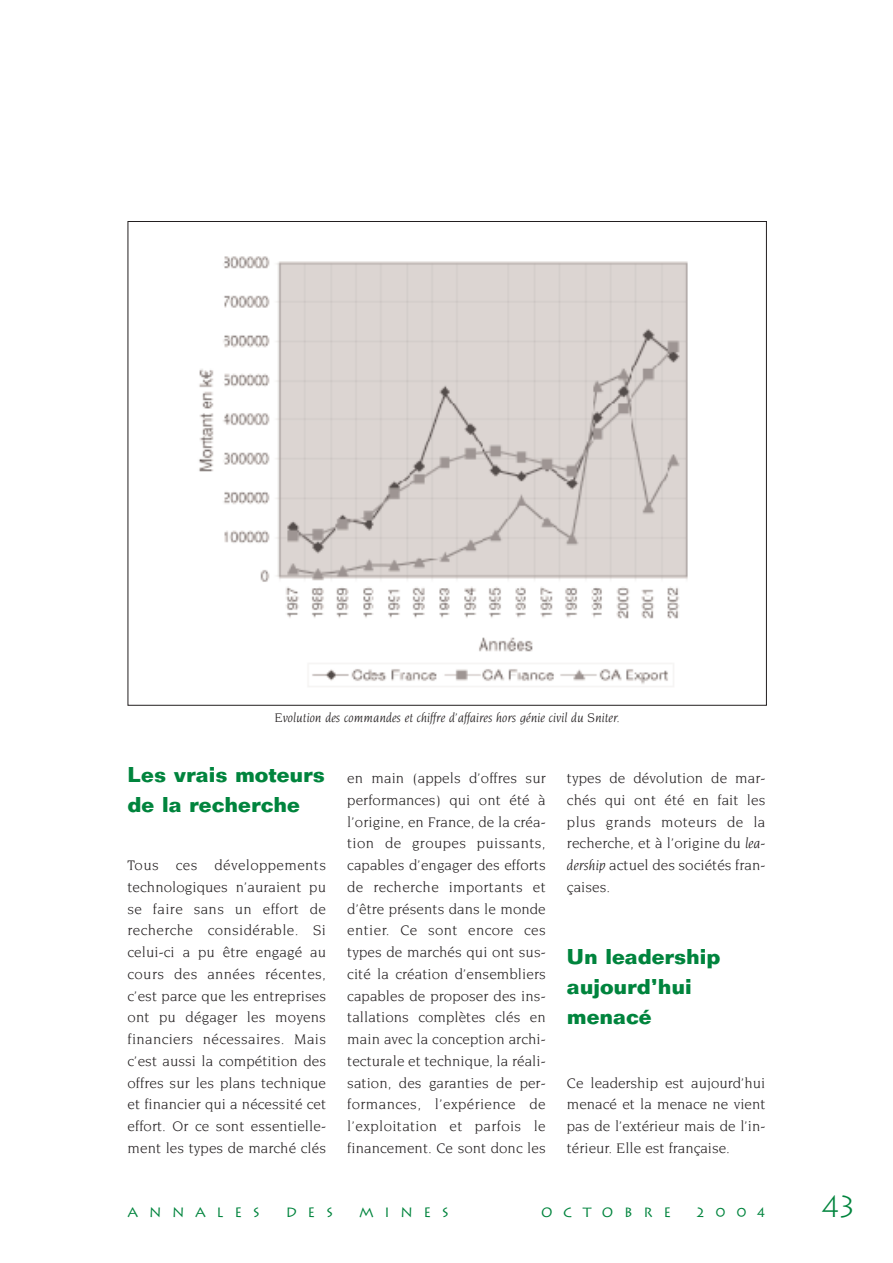
<style>
.page{position:relative;width:893px;height:1263px;background:#fff}
.page>*{position:absolute;margin:0;border:0;box-sizing:border-box;transform-origin:0 0}
.t1{font:300 30px "Lithos";color:#00843d}
.t2{font:700 21px/30px "Folio";color:#00843d}
.t3{font:15px/21.8px "Novarese";letter-spacing:.005em;color:#231f20;text-align:justify}
.t4{font:italic 13.5px "Novarese";color:#231f20}
.t5{font:13.5px "Lithos";letter-spacing:.79em;color:#00843d}
.s1{font-style:italic}
</style>
<div class="page">
<img style="left:199px;top:256px;width:489px;height:431px">
<p class="t4" style="left:274px;top:713px;width:347px">Evolution des commandes et chiffre d’affaires hors génie civil du Sniter.</p>
<h2 class="t2" style="left:128px;top:762px;width:199px">Les vrais moteurs de la recherche</h2>
<p class="t3" style="left:128px;top:855px;width:200px">Tous ces développements technologiques n’auraient pu se faire sans un effort de recherche considérable. Si celui-ci a pu être engagé au cours des années récentes, c’est parce que les entreprises ont pu dégager les moyens financiers nécessaires. Mais c’est aussi la compétition des offres sur les plans technique et financier qui a nécessité cet effort. Or ce sont essentielle&shy;ment les types de marché clés</p>
<p class="t3" style="left:347px;top:768px;width:200px">en main (appels d’offres sur performances) qui ont été à l’origine, en France, de la créa&shy;tion de groupes puissants, capables d’engager des efforts de recherche importants et d’être présents dans le monde entier. Ce sont encore ces types de marchés qui ont sus&shy;cité la création d’ensembliers capables de proposer des ins&shy;tallations complètes clés en main avec la conception archi&shy;tecturale et technique, la réali&shy;sation, des garanties de per&shy;formances, l’expérience de l’exploitation et parfois le financement. Ce sont donc les</p>
<p class="t3" style="left:567px;top:768px;width:200px">types de dévolution de mar&shy;chés qui ont été en fait les plus grands moteurs de la recherche, et à l’origine du <span class="s1">lea&shy;dership</span> actuel des sociétés fran&shy;çaises.</p>
<h2 class="t2" style="left:567px;top:944px;width:155px">Un leadership aujourd’hui menacé</h2>
<p class="t3" style="left:567px;top:1072px;width:200px">Ce leadership est aujourd’hui menacé et la menace ne vient pas de l’extérieur mais de l’in&shy;térieur. Elle est française.</p>
<p class="t5" style="left:128px;top:1205px;width:134px">ANNALES</p>
<p class="t5" style="left:286px;top:1205px;width:49px">DES</p>
<p class="t5" style="left:359px;top:1205px;width:92px">MINES</p>
<p class="t5" style="left:541px;top:1205px;width:132px">OCTOBRE</p>
<p class="t5" style="left:697px;top:1205px;width:70px">2004</p>
<h1 class="t1" style="left:822px;top:1189px;width:35px">43</h1>
</div>
